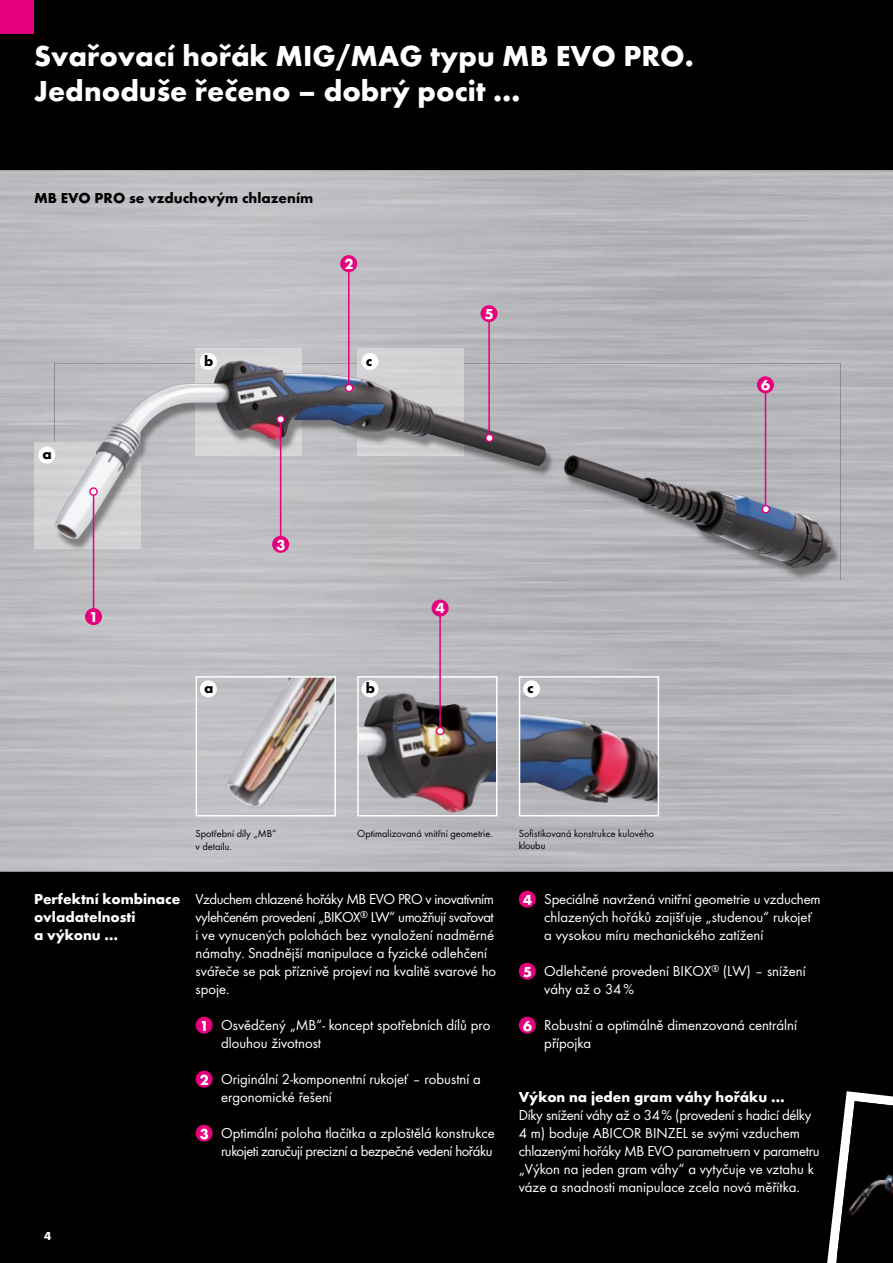
<style>
.page{position:relative;width:893px;height:1263px;background:#030000}
.page>*{position:absolute;margin:0;border:0;box-sizing:border-box;transform-origin:0 0}
.t1{font:700 30px/35.1px "Futura TOT";color:#fff}
.t2{font:15px/18px "Futura TOT Boo";color:#fff}
.t3{font:15px/18px "Futura TOT Boo";letter-spacing:-.03em;color:#fff;text-align:right}
.t4{font:700 15px/18px "Futura TOT";color:#fff}
.t5{font:700 15px "Futura TOT";color:#000}
.t6{font:700 12px "Futura TOT";color:#fff}
.t7{font:10.5px/13px "Futura TOT Boo";color:#000}
.s1{font-family:"Futura TOT";font-weight:700}
</style>
<div class="page">
<img style="left:0;top:170px;width:893px;height:702px">
<img style="left:34px;top:442px;width:72px;height:107px">
<img style="left:196px;top:349px;width:106px;height:14px">
<img style="left:357px;top:349px;width:106px;height:106px">
<img style="left:226px;top:679px;width:107px;height:130px">
<div style="left:196px;top:676px;width:140px;height:140px;border:2px solid #fff"></div>
<img style="left:360px;top:693px;width:134px;height:120px">
<div style="left:357px;top:676px;width:140px;height:140px;border:2px solid #fff"></div>
<img style="left:522px;top:713px;width:134px;height:91px">
<div style="left:519px;top:676px;width:140px;height:140px;border:2px solid #fff"></div>
<svg style="left:827px;top:1091px;width:66px;height:172px"></svg>
<img style="left:837px;top:1101px;width:56px;height:161px">
<img style="left:264px;top:363px;width:105px;height:217px">
<img style="left:421px;top:363px;width:419px;height:217px">
<img style="left:106px;top:540px;width:158px;height:40px">
<div style="left:369px;top:455px;width:53px;height:125px;background:#bbbbbe"></div>
<img style="left:54px;top:549px;width:53px;height:31px">
<img style="left:55px;top:361px;width:225px;height:179px">
<svg style="left:276px;top:415px;width:9px;height:8px"></svg>
<svg style="left:278px;top:416px;width:5px;height:6px"></svg>
<hr style="left:280px;top:423px;width:1px;height:113px;background:#e5007d">
<div style="left:272px;top:536px;width:17px;height:17px;background:#e5007d;border-radius:50%"></div>
<svg style="left:345px;top:384px;width:8px;height:8px"></svg>
<svg style="left:346px;top:385px;width:6px;height:6px"></svg>
<hr style="left:348px;top:272px;width:2px;height:113px;background:#e5007d">
<div style="left:340px;top:255px;width:17px;height:17px;background:#e5007d;border-radius:50%"></div>
<svg style="left:485px;top:434px;width:9px;height:8px"></svg>
<svg style="left:487px;top:435px;width:5px;height:6px"></svg>
<hr style="left:488px;top:322px;width:2px;height:113px;background:#e5007d">
<div style="left:480px;top:305px;width:17px;height:17px;background:#e5007d;border-radius:50%"></div>
<svg style="left:89px;top:487px;width:9px;height:9px"></svg>
<svg style="left:91px;top:489px;width:5px;height:5px"></svg>
<hr style="left:93px;top:495px;width:1px;height:113px;background:#e5007d">
<div style="left:85px;top:608px;width:17px;height:17px;background:#e5007d;border-radius:50%"></div>
<svg style="left:762px;top:505px;width:8px;height:8px"></svg>
<svg style="left:763px;top:506px;width:6px;height:6px"></svg>
<hr style="left:765px;top:393px;width:1px;height:113px;background:#e5007d">
<div style="left:757px;top:376px;width:17px;height:17px;background:#e5007d;border-radius:50%"></div>
<div style="left:38px;top:446px;width:17px;height:17px;background:#fff;border-radius:50%"></div>
<div style="left:200px;top:353px;width:17px;height:17px;background:#fff;border-radius:50%"></div>
<div style="left:361px;top:353px;width:17px;height:17px;background:#fff;border-radius:50%"></div>
<svg style="left:436px;top:727px;width:8px;height:8px"></svg>
<svg style="left:437px;top:728px;width:6px;height:6px"></svg>
<hr style="left:439px;top:616px;width:2px;height:112px;background:#e5007d">
<div style="left:432px;top:600px;width:17px;height:17px;background:#e5007d;border-radius:50%"></div>
<div style="left:200px;top:680px;width:17px;height:17px;background:#fff;border-radius:50%"></div>
<div style="left:361px;top:680px;width:17px;height:17px;background:#fff;border-radius:50%"></div>
<div style="left:523px;top:680px;width:17px;height:17px;background:#fff;border-radius:50%"></div>
<div style="left:196px;top:1017px;width:17px;height:17px;background:#e5007d;border-radius:50%"></div>
<div style="left:196px;top:1071px;width:17px;height:17px;background:#e5007d;border-radius:50%"></div>
<div style="left:196px;top:1125px;width:17px;height:17px;background:#e5007d;border-radius:50%"></div>
<div style="left:519px;top:891px;width:17px;height:17px;background:#e5007d;border-radius:50%"></div>
<div style="left:519px;top:963px;width:17px;height:17px;background:#e5007d;border-radius:50%"></div>
<div style="left:519px;top:1017px;width:17px;height:17px;background:#e5007d;border-radius:50%"></div>
<div style="left:0;top:0;width:34px;height:34px;background:#e5007d"></div>
<h1 class="t1" style="left:34px;top:38px;width:661px">Svařovací hořák MIG/MAG typu MB EVO PRO.<br>Jednoduše řečeno – dobrý pocit …</h1>
<p class="t5" style="left:34px;top:188px;width:281px">MB EVO PRO se vzduchovým chlazením</p>
<p class="t4" style="left:344px;top:255px;width:10px">2</p>
<p class="t5" style="left:43px;top:445px;width:11px">a</p>
<p class="t4" style="left:89px;top:608px;width:11px">1</p>
<p class="t5" style="left:204px;top:351px;width:11px">b</p>
<p class="t5" style="left:366px;top:351px;width:8px">c</p>
<p class="t4" style="left:276px;top:535px;width:10px">3</p>
<p class="t4" style="left:485px;top:305px;width:10px">5</p>
<p class="t4" style="left:436px;top:599px;width:10px">4</p>
<p class="t5" style="left:204px;top:679px;width:11px">a</p>
<p class="t5" style="left:366px;top:679px;width:11px">b</p>
<p class="t5" style="left:527px;top:679px;width:8px">c</p>
<p class="t7" style="left:196px;top:826px;width:82px">Spotřební díly „MB“ v detailu.</p>
<p class="t7" style="left:357px;top:826px;width:137px">Optimalizovaná vnitřní geometrie.</p>
<p class="t7" style="left:519px;top:827px;width:137px;line-height:12px">Sofistikovaná konstrukce kulového kloubu</p>
<p class="t4" style="left:761px;top:376px;width:10px">6</p>
<p class="t4" style="left:34px;top:890px;width:148px">Perfektní kombinace ovladatelnosti<br>a výkonu …</p>
<p class="t2" style="left:544px;top:890px;width:278px;text-indent:-21px"><span class="s1">4</span> Speciálně navržená vnitřní geometrie u vzduchem chlazených hořáků zajišťuje „studenou“ rukojeť a vysokou míru mechanického zatížení</p>
<p class="t2" style="left:544px;top:962px;width:263px;text-indent:-21px"><span class="s1">5</span> Odlehčené provedení BIKOX<sup>®</sup> (LW) – snížení váhy až o 34 %</p>
<p class="t2" style="left:544px;top:1016px;width:254px;text-indent:-21px"><span class="s1">6</span> Robustní a optimálně dimenzovaná centrální přípojka</p>
<p class="t4" style="left:519px;top:1088px;width:267px">Výkon na jeden gram váhy hořáku …</p>
<p class="t2" style="left:519px;top:1106px;width:302px">Díky snížení váhy až o 34 % (provedení s hadicí délky 4 m) boduje ABICOR BINZEL se svými vzduchem chlazenými hořáky MB EVO parametruern v parametru „Výkon na jeden gram váhy“ a vytyčuje ve vztahu k váze a snadnosti manipulace zcela nová měřítka.</p>
<p class="t2" style="left:196px;top:890px;width:302px">Vzduchem chlazené hořáky MB EVO PRO v inovativním vylehčeném provedení „BIKOX<sup>®</sup> LW“ umožňují svařovat i ve vynucených polohách bez vynaložení nadměrné námahy. Snadnější manipulace a fyzické odlehčení svářeče se pak příznivě projeví na kvalitě svarové ho spoje.</p>
<p class="t2" style="left:221px;top:1016px;width:271px;text-indent:-21px"><span class="s1">1</span> Osvědčený „MB“- koncept spotřebních dílů pro dlouhou životnost</p>
<p class="t2" style="left:221px;top:1070px;width:261px;text-indent:-21px"><span class="s1">2</span> Originální 2-komponentní rukojeť – robustní a ergonomické řešení</p>
<p class="t3" style="left:200px;top:1124px;width:297px"><span class="s1">3</span> Optimální poloha tlačítka a zploštělá konstrukce rukojeti zaručují precizní a bezpečné vedení hořáku</p>
<p class="t6" style="left:44px;top:1228px;width:9px">4</p>
</div>
